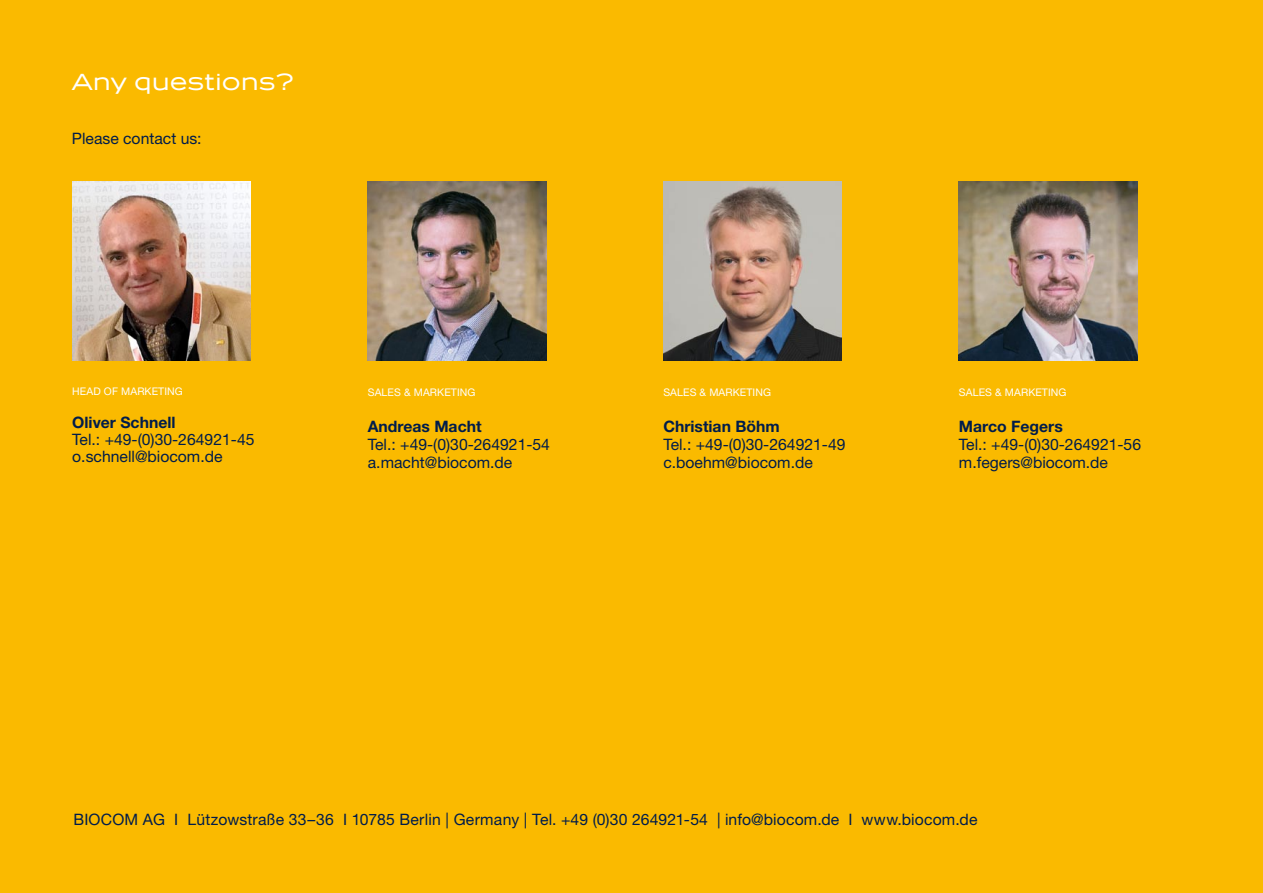
<style>
.page{position:relative;width:1263px;height:893px;background:#faba00}
.page>*{position:absolute;margin:0;border:0;box-sizing:border-box;transform-origin:0 0}
.t1{font:600 23.1px "Zentralia";color:#fff}
.t2{font:15.75px/18px "Helvetica Neue LT Std";color:#001c4b}
.t3{font:700 15.75px "Helvetica Neue LT Std";color:#001c4b}
.t4{font:10.5px "Helvetica Neue LT Std";letter-spacing:.01em;color:#fff}
</style>
<div class="page">
<img style="left:72px;top:182px;width:179px;height:179px">
<img style="left:368px;top:182px;width:178px;height:179px">
<img style="left:663px;top:182px;width:179px;height:179px">
<img style="left:959px;top:182px;width:178px;height:179px">
<h1 class="t1" style="left:72px;top:67px;width:223px">Any questions?</h1>
<p class="t2" style="left:72px;top:129px;width:131px">Please contact us:</p>
<p class="t4" style="left:72px;top:385px;width:16px">Head</p>
<p class="t4" style="left:104px;top:385px;width:34px">of Marketing</p>
<p class="t3" style="left:72px;top:413px;width:105px">Oliver Schnell</p>
<p class="t2" style="left:72px;top:431px;width:184px;line-height:16.8px">Tel.: +49-(0)30-264921-45 o.schnell@biocom.de</p>
<p class="t4" style="left:368px;top:386px;width:21px">SAles</p>
<p class="t4" style="left:404px;top:386px;width:28px">&amp; Mark</p>
<p class="t4" style="left:444px;top:386px;width:14px">Eting</p>
<p class="t3" style="left:368px;top:417px;width:115px">Andreas Macht</p>
<p class="t2" style="left:368px;top:435px;width:184px">Tel.: +49-(0)30-264921-54 a.macht@biocom.de</p>
<p class="t4" style="left:663px;top:386px;width:21px">SAles</p>
<p class="t4" style="left:700px;top:386px;width:28px">&amp; Mark</p>
<p class="t4" style="left:740px;top:386px;width:14px">Eting</p>
<p class="t3" style="left:663px;top:417px;width:118px">Christian Böhm</p>
<p class="t2" style="left:663px;top:435px;width:184px">Tel.: +49-(0)30-264921-49 c.boehm@biocom.de</p>
<p class="t4" style="left:959px;top:386px;width:21px">SAles</p>
<p class="t4" style="left:995px;top:386px;width:28px">&amp; Mark</p>
<p class="t4" style="left:1035px;top:386px;width:14px">Eting</p>
<p class="t3" style="left:959px;top:417px;width:105px">Marco Fegers</p>
<p class="t2" style="left:959px;top:435px;width:184px">Tel.: +49-(0)30-264921-56 m.fegers@biocom.de</p>
<p class="t2" style="left:73px;top:810px;width:905px">BIOCOM AG I Lützowstraße 33–36 I 10785 Berlin | Germany | Tel. +49 (0)30 264921-54 | info@biocom.de I www.biocom.de</p>
</div>
